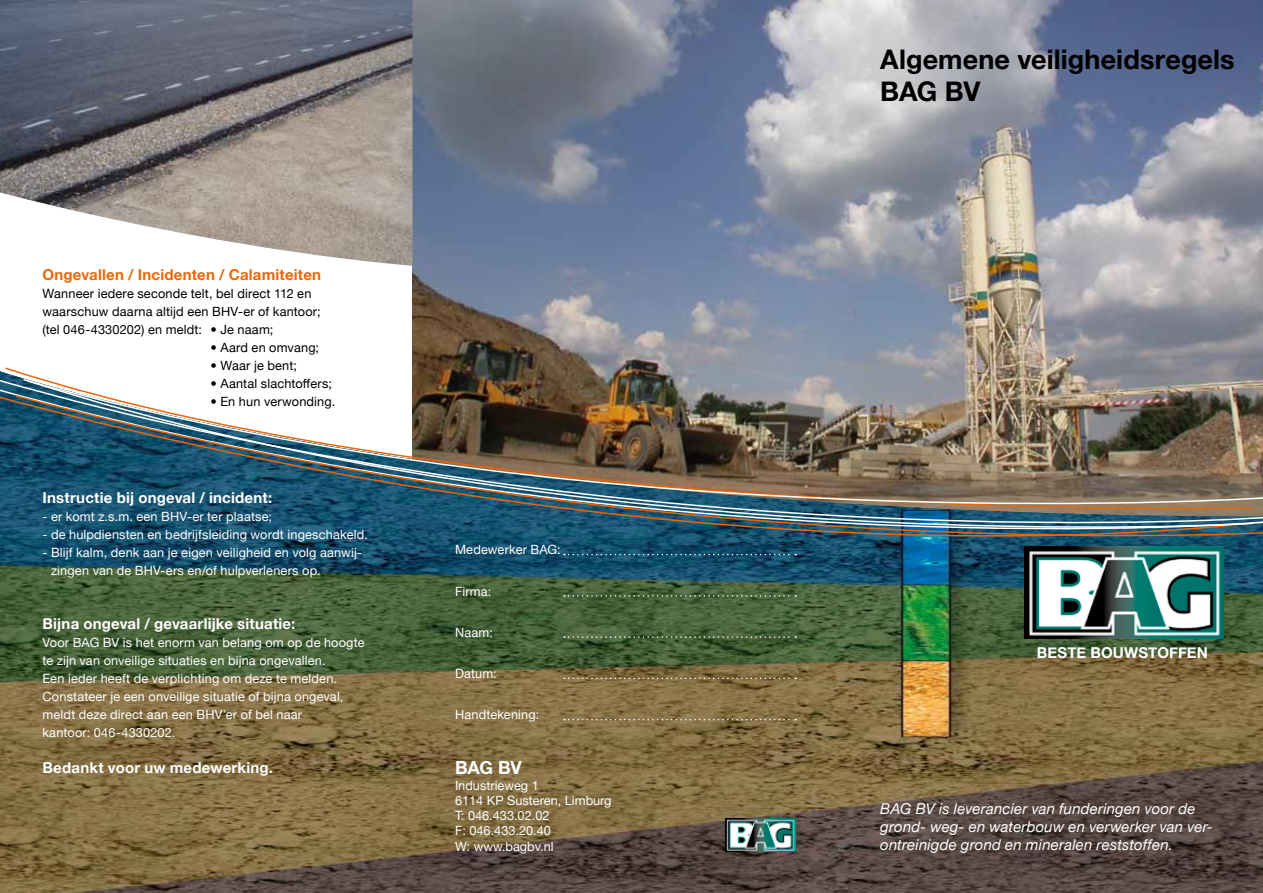
<style>
.page{position:relative;width:1263px;height:893px;background:#fff}
.page>*{position:absolute;margin:0;border:0;box-sizing:border-box;transform-origin:0 0}
.t1{font:700 27px/32.4px "Helvetica Neue";letter-spacing:.005em;color:#000}
.t2{font:700 18px "Helvetica Neue";color:#fff}
.t3{font:italic 15px/18px "Helvetica Neue";letter-spacing:.01em;color:#fff}
.t4{font:700 15px "Helvetica Neue";letter-spacing:.015em;color:#fff}
.t5{font:700 15px "Helvetica Neue";letter-spacing:.015em;color:#ec6608}
.t6{font:12.75px/18px "Helvetica Neue";letter-spacing:.01em;color:#fff}
.t7{font:12.75px/18px "Helvetica Neue";letter-spacing:.015em;color:#000}
</style>
<div class="page">
<img style="left:412px;top:0;width:851px;height:371px">
<img style="left:0;top:0;width:412px;height:266px">
<img style="left:0;top:371px;width:1263px;height:522px">
<svg style="left:4px;top:366px;width:1251px;height:7px"></svg>
<svg style="left:14px;top:529px;width:1249px;height:42px;background:#124a63"></svg>
<img style="left:0;top:373px;width:1263px;height:156px">
<svg style="left:22px;top:378px;width:1233px;height:185px;background:#194f6c"></svg>
<img style="left:1024px;top:546px;width:199px;height:93px">
<img style="left:725px;top:819px;width:71px;height:32px">
<svg style="left:564px;top:554px;width:232px;height:1px"></svg>
<svg style="left:564px;top:595px;width:232px;height:2px"></svg>
<svg style="left:564px;top:636px;width:232px;height:2px"></svg>
<svg style="left:564px;top:678px;width:232px;height:1px"></svg>
<svg style="left:564px;top:719px;width:232px;height:1px"></svg>
<img style="left:26px;top:379px;width:1237px;height:165px">
<p class="t5" style="left:43px;top:261px;width:280px">Ongevallen / Incidenten / Calamiteiten</p>
<p class="t7" style="left:43px;top:284px;width:280px">Wanneer iedere seconde telt, bel direct 112 en waarschuw daarna altijd een BHV-er of kantoor; (tel 046-4330202) en meldt: • Je naam;</p>
<p class="t7" style="left:211px;top:338px;width:110px">• Aard en omvang;</p>
<p class="t7" style="left:211px;top:356px;width:88px">• Waar je bent;</p>
<p class="t7" style="left:211px;top:374px;width:123px">• Aantal slachtoffers;</p>
<p class="t7" style="left:211px;top:392px;width:126px">• En hun verwonding.</p>
<p class="t4" style="left:43px;top:484px;width:231px">Instructie bij ongeval / incident:</p>
<p class="t6" style="left:43px;top:506px;width:231px">- er komt z.s.m. een BHV-er ter plaatse;</p>
<p class="t6" style="left:43px;top:524px;width:327px">- de hulpdiensten en bedrijfsleiding wordt ingeschakeld.</p>
<p class="t6" style="left:51px;top:542px;width:312px;text-indent:-9px">- Blijf kalm, denk aan je eigen veiligheid en volg aanwij&shy;zingen van de BHV-ers en/of hulpverleners op.</p>
<p class="t4" style="left:43px;top:610px;width:254px">Bijna ongeval / gevaarlijke situatie:</p>
<p class="t6" style="left:43px;top:632px;width:324px">Voor BAG BV is het enorm van belang om op de hoogte te zijn van onveilige situaties en bijna ongevallen.<br>Een ieder heeft de verplichting om deze te melden.<br>Constateer je een onveilige situatie of bijna ongeval, meldt deze direct aan een BHV’er of bel naar<br>kantoor: 046-4330202.</p>
<p class="t4" style="left:43px;top:754px;width:232px">Bedankt voor uw medewerking.</p>
<p class="t6" style="left:455px;top:540px;width:107px">Medewerker BAG:</p>
<p class="t6" style="left:455px;top:581px;width:38px">Firma:</p>
<p class="t6" style="left:455px;top:622px;width:39px">Naam:</p>
<p class="t6" style="left:455px;top:664px;width:43px">Datum:</p>
<p class="t6" style="left:455px;top:705px;width:86px">Handtekening:</p>
<h2 class="t2" style="left:455px;top:751px;width:68px">BAG BV</h2>
<p class="t6" style="left:455px;top:776px;width:158px;line-height:15.3px">Industrieweg 1<br>6114 KP Susteren, Limburg<br>T: 046.433.02.02<br>F: 046.433.20.40<br>W: www.bagbv.nl</p>
<h1 class="t1" style="left:880px;top:42px;width:356px">Algemene veiligheidsregels<br>BAG BV</h1>
<p class="t4" style="left:1037px;top:639px;width:173px">BESTE BOUWSTOFFEN</p>
<p class="t3" style="left:880px;top:799px;width:334px">BAG BV is leverancier van funderingen voor de grond- weg- en waterbouw en verwerker van ver&shy;ontreinigde grond en mineralen reststoffen.</p>
</div>
